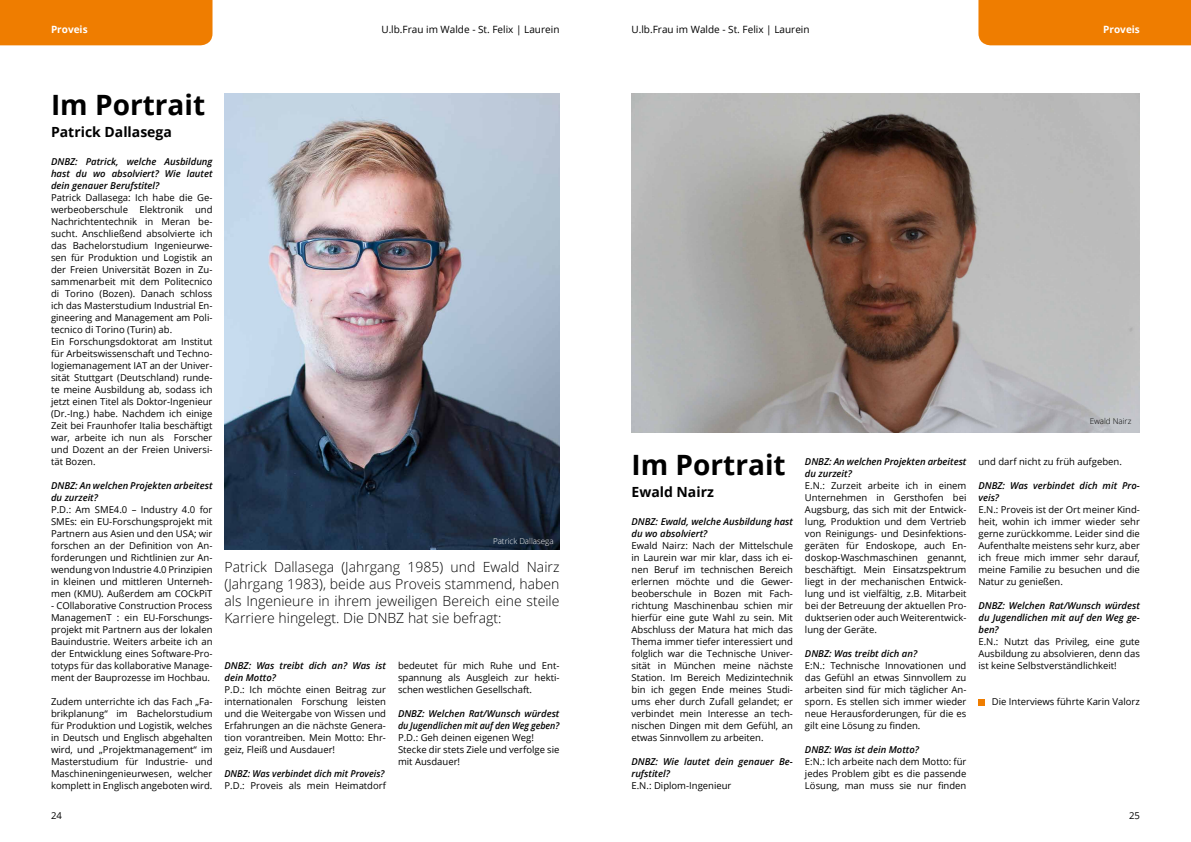
<style>
.page{position:relative;width:1191px;height:842px;background:#fff}
.page>*{position:absolute;margin:0;border:0;box-sizing:border-box;transform-origin:0 0}
.t1{font:700 28px "Open Sans";color:#000}
.t2{font:300 14px/17px "Open Sans";color:#000;text-align:justify}
.t3{font:700 14px "Open Sans";color:#000}
.t4{font:10px "Open Sans";color:#000}
.t5{font:700 10px "Open Sans";color:#fff}
.t6{font:9.5px/12px "Open Sans";color:#000;text-align:justify}
.t7{font:italic 600 9.5px/12px "Open Sans";color:#000}
.t8{font:italic 600 9.5px "Open Sans";color:#000;scale:.96 1}
.t9{font:300 8px "Open Sans";color:#fff}
.t10{font:300 8px "Open Sans";color:#000}
</style>
<div class="page">
<div style="left:0;top:0;width:212px;height:45px;background:#ef7d00"></div>
<div style="left:978px;top:0;width:213px;height:45px;background:#ef7d00"></div>
<img style="left:224px;top:93px;width:335px;height:456px">
<img style="left:631px;top:93px;width:509px;height:339px">
<div style="left:978px;top:699px;width:7px;height:6px;background:#ef7d00"></div>
<p class="t5" style="left:51px;top:22px;width:38px">Proveis</p>
<p class="t4" style="left:381px;top:22px;width:180px">U.lb.Frau im Walde - St. Felix | Laurein</p>
<p class="t4" style="left:631px;top:22px;width:180px">U.lb.Frau im Walde - St. Felix | Laurein</p>
<p class="t5" style="left:1103px;top:22px;width:38px">Proveis</p>
<h1 class="t1" style="left:51px;top:85px;width:156px">Im Portrait</h1>
<h2 class="t3" style="left:51px;top:122px;width:122px">Patrick Dallasega</h2>
<p class="t7" style="left:51px;top:156px;width:163px;text-align:justify">DNBZ: Patrick, welche Ausbildung hast du wo absolviert? Wie lautet dein genauer Berufstitel?</p>
<p class="t6" style="left:51px;top:192px;width:163px;text-align:left">Patrick Dallasega: Ich habe die Ge&shy;werbeoberschule Elektronik und Nachrichtentechnik in Meran be&shy;sucht. Anschließend absolvierte ich das Bachelorstudium Ingenieurwe&shy;sen für Produktion und Logistik an der Freien Universität Bozen in Zu&shy;sammenarbeit mit dem Politecnico di Torino (Bozen). Danach schloss ich das Masterstudium Industrial En&shy;gineering and Management am Poli&shy;tecnico di Torino (Turin) ab.<br>Ein Forschungsdoktorat am Institut für Arbeitswissenschaft und Techno&shy;logiemanagement IAT an der Univer&shy;sität Stuttgart (Deutschland) runde&shy;te meine Ausbildung ab, sodass ich jetzt einen Titel als Doktor-Ingenieur (Dr.-Ing.) habe. Nachdem ich einige Zeit bei Fraunhofer Italia beschäftigt war, arbeite ich nun als Forscher und Dozent an der Freien Universi&shy;tät Bozen.</p>
<p class="t7" style="left:51px;top:480px;width:163px">DNBZ: An welchen Projekten arbeitest du zurzeit?</p>
<p class="t6" style="left:51px;top:504px;width:163px">P.D.: Am SME4.0 – Industry 4.0 for SMEs: ein EU-Forschungsprojekt mit Partnern aus Asien und den USA; wir forschen an der Definition von An&shy;forderungen und Richtlinien zur An&shy;wendung von Industrie 4.0 Prinzipien in kleinen und mittleren Unterneh&shy;men (KMU). Außerdem am COCkPiT</p>
<p class="t6" style="left:51px;top:600px;width:163px">- COllaborative Construction Process ManagemenT : ein EU-Forschungs&shy;projekt mit Partnern aus der lokalen Bauindustrie. Weiters arbeite ich an der Entwicklung eines Software-Pro&shy;totyps für das kollaborative Manage&shy;ment der Bauprozesse im Hochbau.</p>
<p class="t6" style="left:51px;top:696px;width:163px">Zudem unterrichte ich das Fach „Fa&shy;brikplanung“ im Bachelorstudium für Produktion und Logistik, welches in Deutsch und Englisch abgehalten wird, und „Projektmanagement“ im Masterstudium für Industrie- und Maschineningenieurwesen, welcher komplett in Englisch angeboten wird.</p>
<p class="t9" style="left:493px;top:535px;width:62px">Patrick Dallasega</p>
<h2 class="t2" style="left:224px;top:558px;width:336px">Patrick Dallasega (Jahrgang 1985) und Ewald Nairz (Jahrgang 1983), beide aus Proveis stammend, haben als Ingenieure in ihrem jeweiligen Bereich eine steile Karriere hingelegt. Die DNBZ hat sie befragt:</h2>
<p class="t7" style="left:224px;top:660px;width:163px">DNBZ: Was treibt dich an? Was ist dein Motto?</p>
<p class="t6" style="left:224px;top:684px;width:163px">P.D.: Ich möchte einen Beitrag zur internationalen Forschung leisten und die Weitergabe von Wissen und Erfahrungen an die nächste Genera&shy;tion vorantreiben. Mein Motto: Ehr&shy;geiz, Fleiß und Ausdauer!</p>
<p class="t8" style="left:224px;top:767px;width:168px">DNBZ: Was verbindet dich mit Proveis?</p>
<p class="t6" style="left:224px;top:780px;width:163px">P.D.: Proveis als mein Heimatdorf</p>
<p class="t6" style="left:398px;top:660px;width:163px">bedeutet für mich Ruhe und Ent&shy;spannung als Ausgleich zur hekti&shy;schen westlichen Gesellschaft.</p>
<p class="t7" style="left:398px;top:708px;width:163px">DNBZ: Welchen Rat/Wunsch würdest du Jugendlichen mit auf den Weg geben?</p>
<p class="t6" style="left:398px;top:732px;width:163px;text-align:left">P.D.: Geh deinen eigenen Weg!<br>Stecke dir stets Ziele und verfolge sie mit Ausdauer!</p>
<h1 class="t1" style="left:631px;top:445px;width:156px">Im Portrait</h1>
<h2 class="t3" style="left:631px;top:482px;width:84px">Ewald Nairz</h2>
<p class="t7" style="left:631px;top:516px;width:163px">DNBZ: Ewald, welche Ausbildung hast du wo absolviert?</p>
<p class="t6" style="left:631px;top:540px;width:163px">Ewald Nairz: Nach der Mittelschule in Laurein war mir klar, dass ich ei&shy;nen Beruf im technischen Bereich erlernen möchte und die Gewer&shy;beoberschule in Bozen mit Fach&shy;richtung Maschinenbau schien mir hierfür eine gute Wahl zu sein. Mit Abschluss der Matura hat mich das Thema immer tiefer interessiert und folglich war die Technische Univer&shy;sität in München meine nächste Station. Im Bereich Medizintechnik bin ich gegen Ende meines Studi&shy;ums eher durch Zufall gelandet; er verbindet mein Interesse an tech&shy;nischen Dingen mit dem Gefühl, an etwas Sinnvollem zu arbeiten.</p>
<p class="t7" style="left:631px;top:756px;width:163px">DNBZ: Wie lautet dein genauer Be&shy;rufstitel?</p>
<p class="t6" style="left:631px;top:780px;width:101px">E.N.: Diplom-Ingenieur</p>
<p class="t7" style="left:805px;top:456px;width:163px">DNBZ: An welchen Projekten arbeitest du zurzeit?</p>
<p class="t6" style="left:805px;top:480px;width:163px">E.N.: Zurzeit arbeite ich in einem Unternehmen in Gersthofen bei Augsburg, das sich mit der Entwick&shy;lung, Produktion und dem Vertrieb von Reinigungs- und Desinfektions&shy;geräten für Endoskope, auch En&shy;doskop-Waschmaschinen genannt, beschäftigt. Mein Einsatzspektrum liegt in der mechanischen Entwick&shy;lung und ist vielfältig, z.B. Mitarbeit bei der Betreuung der aktuellen Pro&shy;duktserien oder auch Weiterentwick&shy;lung der Geräte.</p>
<p class="t7" style="left:805px;top:648px;width:114px">DNBZ: Was treibt dich an?</p>
<p class="t6" style="left:805px;top:660px;width:163px">E:N.: Technische Innovationen und das Gefühl an etwas Sinnvollem zu arbeiten sind für mich täglicher An&shy;sporn. Es stellen sich immer wieder neue Herausforderungen, für die es gilt eine Lösung zu finden.</p>
<p class="t7" style="left:805px;top:744px;width:116px">DNBZ: Was ist dein Motto?</p>
<p class="t6" style="left:805px;top:756px;width:163px">E:N.: Ich arbeite nach dem Motto: für jedes Problem gibt es die passende Lösung, man muss sie nur finden</p>
<p class="t10" style="left:1089px;top:416px;width:43px">Ewald Nairz</p>
<p class="t6" style="left:978px;top:456px;width:145px">und darf nicht zu früh aufgeben.</p>
<p class="t7" style="left:978px;top:480px;width:163px">DNBZ: Was verbindet dich mit Pro&shy;veis?</p>
<p class="t6" style="left:978px;top:504px;width:163px">E.N.: Proveis ist der Ort meiner Kind&shy;heit, wohin ich immer wieder sehr gerne zurückkomme. Leider sind die Aufenthalte meistens sehr kurz, aber ich freue mich immer sehr darauf, meine Familie zu besuchen und die Natur zu genießen.</p>
<p class="t7" style="left:978px;top:600px;width:163px;text-align:justify">DNBZ: Welchen Rat/Wunsch würdest du Jugendlichen mit auf den Weg ge&shy;ben?</p>
<p class="t6" style="left:978px;top:636px;width:163px">E.N.: Nutzt das Privileg, eine gute Ausbildung zu absolvieren, denn das ist keine Selbstverständlichkeit!</p>
<p class="t6" style="left:991px;top:696px;width:150px">Die Interviews führte Karin Valorz</p>
<p class="t6" style="left:51px;top:810px;width:12px">24</p>
<p class="t6" style="left:1129px;top:810px;width:12px">25</p>
</div>
